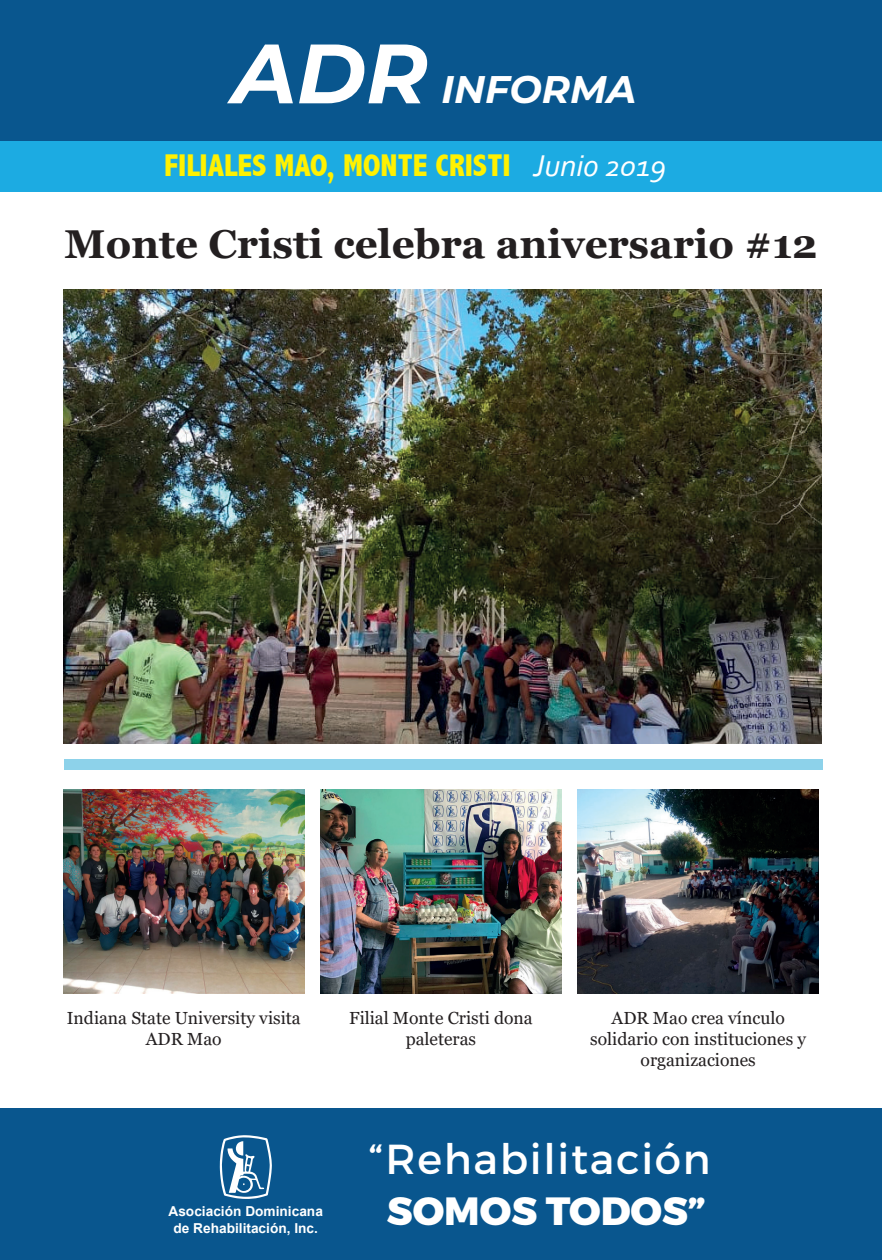
<style>
.page{position:relative;width:882px;height:1260px;background:#fff}
.page>*{position:absolute;margin:0;border:0;box-sizing:border-box;transform-origin:0 0}
.t1{font:41.82px "Montserrat";letter-spacing:.04em;color:#fff}
.t2{font:700 40.25px "Georgia";color:#231f20}
.t3{font:800 39.38px "Montserrat";color:#fff}
.t4{font:italic 700 38.5px "Montserrat";color:#fff}
.t5{font:800 condensed 31.5px "Abadi";color:#fff101}
.t6{font:17.5px/21px "Georgia";color:#231f20;text-align:center}
.t7{font:700 13.65px/16.4px "Arial";color:#fff;text-align:center}
.s1{font-size:84px}
.s2{font-family:"Corbel";font-weight:400;font-style:italic;font-stretch:normal;color:#fff}
</style>
<div class="page">
<div style="left:0;top:140px;width:882px;height:52px;background:#1cabe2"></div>
<div style="left:0;top:0;width:882px;height:140px;background:#09568e"></div>
<div style="left:0;top:1109px;width:882px;height:151px;background:#09568e"></div>
<img style="left:63px;top:790px;width:241px;height:204px">
<img style="left:320px;top:790px;width:242px;height:204px">
<img style="left:578px;top:790px;width:241px;height:204px">
<img style="left:63px;top:290px;width:758px;height:453px">
<div style="left:64px;top:760px;width:758px;height:10px;background:#8dd2ea"></div>
<svg style="left:220px;top:1135px;width:52px;height:64px"></svg>
<h3 class="t4" style="left:232px;top:62px;width:406px"><span class="s1">ADR</span> INFORMA</h3>
<h3 class="t5" style="left:164px;top:148px;width:504px">FILIALES MAO, MONTE CRISTI <span class="s2">Junio 2019</span></h3>
<h2 class="t2" style="left:65px;top:219px;width:754px">Monte Cristi celebra aniversario #12</h2>
<p class="t6" style="left:67px;top:1008px;width:235px">Indiana State University visita<br>ADR Mao</p>
<p class="t6" style="left:349px;top:1008px;width:185px">Filial Monte Cristi dona paleteras</p>
<p class="t6" style="left:590px;top:1008px;width:217px">ADR Mao crea vínculo solidario con instituciones y organizaciones</p>
<p class="t7" style="left:168px;top:1204px;width:156px">Asociación Dominicana de Rehabilitación, Inc.</p>
<h1 class="t1" style="left:369px;top:1126px;width:343px">“Rehabilitación</h1>
<h3 class="t3" style="left:387px;top:1186px;width:320px">SOMOS TODOS”</h3>
</div>
